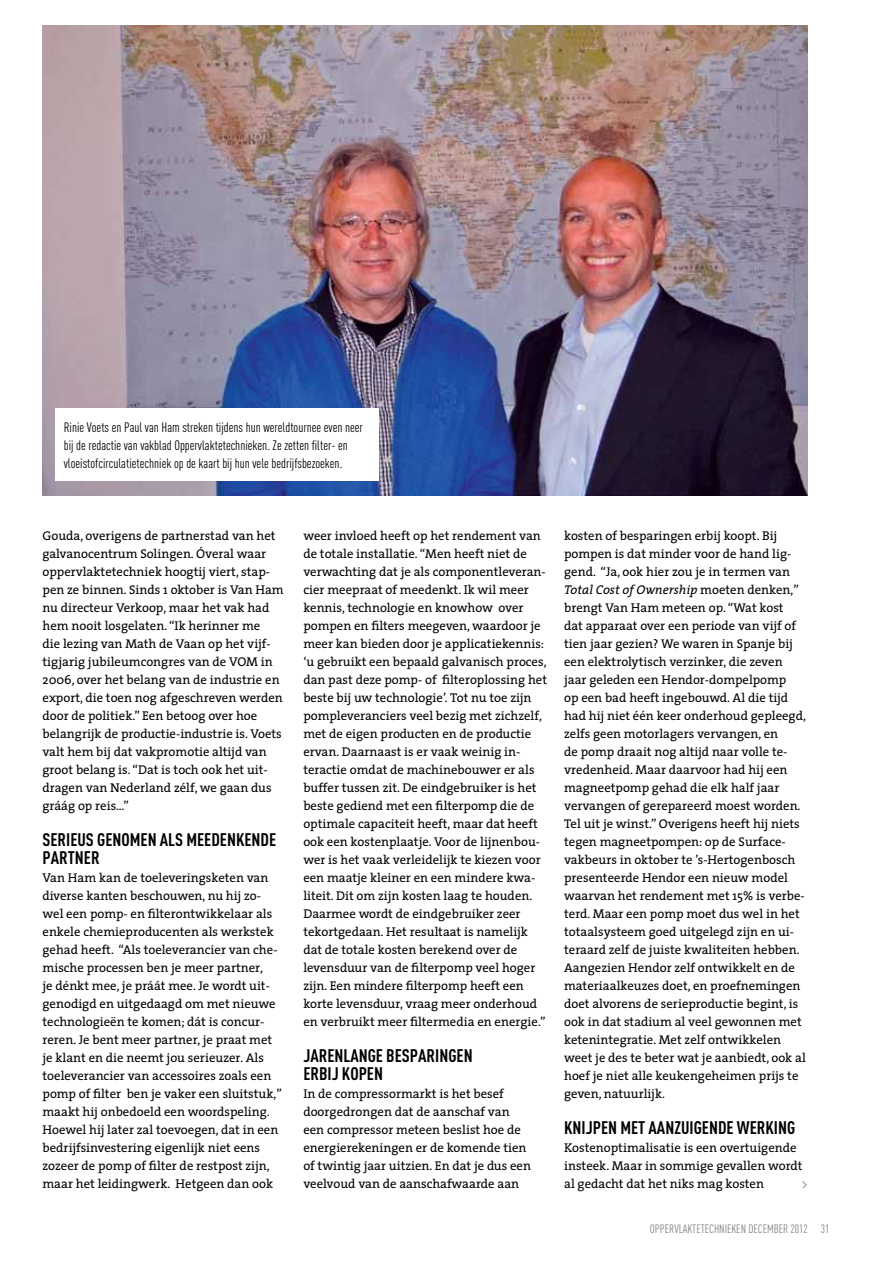
<style>
.page{position:relative;width:893px;height:1263px;background:#fff}
.page>*{position:absolute;margin:0;border:0;box-sizing:border-box;transform-origin:0 0}
.t1{font:700 18px/18px "DIN Cond";color:#000}
.t2{font:13.5px/18px "DIN Cond";color:#000}
.t3{font:12.75px/18px "The Serif";color:#000}
.t4{font:12.75px "The Serif";color:#939598}
.t5{font:12px "DIN Cond";color:#808285}
.s1{font-style:italic}
</style>
<div class="page">
<img style="left:43px;top:26px;width:765px;height:469px">
<div style="left:55px;top:408px;width:323px;height:72px;background:#fff"></div>
<p class="t2" style="left:64px;top:418px;width:300px">Rinie Voets en Paul van Ham streken tijdens hun wereldtournee even neer bij de redactie van vakblad Oppervlaktetechnieken. Ze zetten filter- en vloeistofcirculatietechniek op de kaart bij hun vele bedrijfsbezoeken.</p>
<p class="t3" style="left:43px;top:526px;width:243px">Gouda, overigens de partnerstad van het galvanocentrum Solingen. Óveral waar oppervlaktetechniek hoogtij viert, stap&shy;pen ze binnen. Sinds 1 oktober is Van Ham nu directeur Verkoop, maar het vak had hem nooit losgelaten. “Ik herinner me<br>die lezing van Math de Vaan op het vijf&shy;tigjarig jubileumcongres van de VOM in 2006, over het belang van de industrie en export, die toen nog afgeschreven werden door de politiek.” Een betoog over hoe belangrijk de productie-industrie is. Voets valt hem bij dat vakpromotie altijd van groot belang is. “Dat is toch ook het uit&shy;dragen van Nederland zélf, we gaan dus gráág op reis...”</p>
<h1 class="t1" style="left:43px;top:830px;width:235px">SERIEUS GENOMEN ALS MEEDENKENDE<br>PARTNER</h1>
<p class="t3" style="left:43px;top:868px;width:241px">Van Ham kan de toeleveringsketen van diverse kanten beschouwen, nu hij zo&shy;wel een pomp- en filterontwikkelaar als enkele chemieproducenten als werkstek gehad heeft. “Als toeleverancier van che&shy;mische processen ben je meer partner,<br>je dénkt mee, je práát mee. Je wordt uit&shy;genodigd en uitgedaagd om met nieuwe technologieën te komen; dát is concur&shy;reren. Je bent meer partner, je praat met je klant en die neemt jou serieuzer. Als toeleverancier van accessoires zoals een pomp of filter ben je vaker een sluitstuk,” maakt hij onbedoeld een woordspeling.<br>Hoewel hij later zal toevoegen, dat in een bedrijfsinvestering eigenlijk niet eens zozeer de pomp of filter de restpost zijn, maar het leidingwerk. Hetgeen dan ook</p>
<p class="t3" style="left:303px;top:526px;width:245px">weer invloed heeft op het rendement van de totale installatie. “Men heeft niet de verwachting dat je als componentleveran&shy;cier meepraat of meedenkt. Ik wil meer kennis, technologie en knowhow over pompen en filters meegeven, waardoor je meer kan bieden door je applicatiekennis: ‘u gebruikt een bepaald galvanisch proces, dan past deze pomp- of filteroplossing het beste bij uw technologie’. Tot nu toe zijn pompleveranciers veel bezig met zichzelf, met de eigen producten en de productie ervan. Daarnaast is er vaak weinig in&shy;teractie omdat de machinebouwer er als buffer tussen zit. De eindgebruiker is het beste gediend met een filterpomp die de optimale capaciteit heeft, maar dat heeft ook een kostenplaatje. Voor de lijnenbou&shy;wer is het vaak verleidelijk te kiezen voor een maatje kleiner en een mindere kwa&shy;liteit. Dit om zijn kosten laag te houden.<br>Daarmee wordt de eindgebruiker zeer tekortgedaan. Het resultaat is namelijk dat de totale kosten berekend over de levensduur van de filterpomp veel hoger zijn. Een mindere filterpomp heeft een korte levensduur, vraag meer onderhoud en verbruikt meer filtermedia en energie.”</p>
<h1 class="t1" style="left:303px;top:1046px;width:171px">JARENLANGE BESPARINGEN<br>ERBIJ KOPEN</h1>
<p class="t3" style="left:303px;top:1084px;width:229px">In de compressormarkt is het besef doorgedrongen dat de aanschaf van een compressor meteen beslist hoe de energierekeningen er de komende tien of twintig jaar uitzien. En dat je dus een veelvoud van de aanschafwaarde aan</p>
<p class="t3" style="left:564px;top:526px;width:243px">kosten of besparingen erbij koopt. Bij pompen is dat minder voor de hand lig&shy;gend. “Ja, ook hier zou je in termen van <span class="s1">Total Cost of Ownership</span> moeten denken,” brengt Van Ham meteen op. “Wat kost<br>dat apparaat over een periode van vijf of tien jaar gezien? We waren in Spanje bij een elektrolytisch verzinker, die zeven jaar geleden een Hendor-dompelpomp<br>op een bad heeft ingebouwd. Al die tijd had hij niet één keer onderhoud gepleegd, zelfs geen motorlagers vervangen, en<br>de pomp draait nog altijd naar volle te&shy;vredenheid. Maar daarvoor had hij een magneetpomp gehad die elk half jaar vervangen of gerepareerd moest worden.<br>Tel uit je winst.” Overigens heeft hij niets tegen magneetpompen: op de Surface&shy;vakbeurs in oktober te ’s-Hertogenbosch presenteerde Hendor een nieuw model waarvan het rendement met 15% is verbe&shy;terd. Maar een pomp moet dus wel in het totaalsysteem goed uitgelegd zijn en ui&shy;teraard zelf de juiste kwaliteiten hebben.<br>Aangezien Hendor zelf ontwikkelt en de materiaalkeuzes doet, en proefnemingen doet alvorens de serieproductie begint, is ook in dat stadium al veel gewonnen met ketenintegratie. Met zelf ontwikkelen weet je des te beter wat je aanbiedt, ook al hoef je niet alle keukengeheimen prijs te geven, natuurlijk.</p>
<h1 class="t1" style="left:564px;top:1118px;width:233px">KNIJPEN MET AANZUIGENDE WERKING</h1>
<p class="t3" style="left:564px;top:1138px;width:240px">Kostenoptimalisatie is een overtuigende insteek. Maar in sommige gevallen wordt al gedacht dat het niks mag kosten</p>
<p class="t4" style="left:801px;top:1173px;width:8px">&gt;</p>
<p class="t5" style="left:650px;top:1221px;width:181px">oppervlaktetechnieken december 2012 31</p>
</div>
